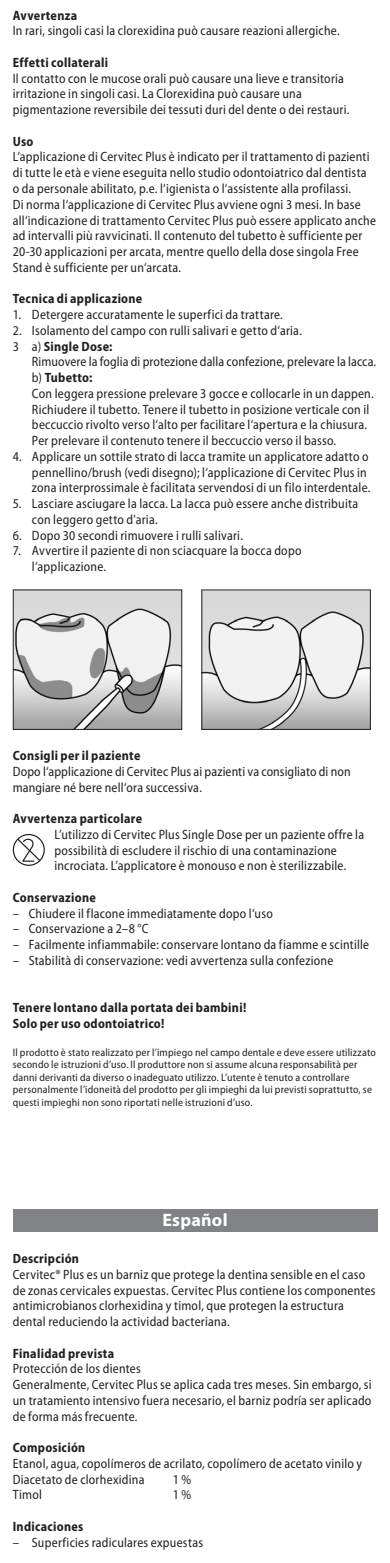
<style>
.page{position:relative;width:390px;height:1563px;background:#fff}
.page>*{position:absolute;margin:0;border:0;box-sizing:border-box;transform-origin:0 0}
.t1{font:700 18px "Myriad Pro";letter-spacing:.015em;color:#fff}
.t2{font:semi-condensed 13.5px/15.8px "Myriad Pro";letter-spacing:.015em;color:#231f20;scale:.96 1}
.t3{font:700 semi-condensed 13.5px/15.8px "Myriad Pro";letter-spacing:.025em;color:#231f20;scale:.96 1}
.t4{font:semi-condensed 10.8px/12.4px "Myriad Pro";letter-spacing:.02em;color:#231f20}
.s1{font-weight:700}
</style>
<div class="page">
<img style="left:15px;top:591px;width:165px;height:137px">
<div style="left:13px;top:589px;width:169px;height:141px;border:1px solid #231f20"></div>
<img style="left:203px;top:591px;width:165px;height:137px">
<div style="left:201px;top:589px;width:169px;height:141px;border:1px solid #231f20"></div>
<svg style="left:13px;top:834px;width:32px;height:32px"></svg>
<div style="left:13px;top:1209px;width:363px;height:22px;background:#808285"></div>
<p class="t3" style="left:13px;top:7px;width:69px">Avvertenza</p>
<p class="t2" style="left:13px;top:23px;width:341px">In rari, singoli casi la clorexidina può causare reazioni allergiche.</p>
<p class="t3" style="left:13px;top:55px;width:101px">Effetti collaterali</p>
<p class="t2" style="left:13px;top:71px;width:351px">Il contatto con le mucose orali può causare una lieve e transitoria irritazione in singoli casi. La Clorexidina può causare una pigmentazione reversibile dei tessuti duri del dente o dei restauri.</p>
<p class="t3" style="left:13px;top:133px;width:23px">Uso</p>
<p class="t2" style="left:13px;top:149px;width:379px">L‘applicazione di Cervitec Plus è indicato per il trattamento di pazienti di tutte le età e viene eseguita nello studio odontoiatrico dal dentista o da personale abilitato, p.e. l‘igienista o l‘assistente alla profilassi.<br>Di norma l‘applicazione di Cervitec Plus avviene ogni 3 mesi. In base all‘indicazione di trattamento Cervitec Plus può essere applicato anche ad intervalli più ravvicinati. Il contenuto del tubetto è sufficiente per 20-30 applicazioni per arcata, mentre quello della dose singola Free Stand è sufficiente per un‘arcata.</p>
<p class="t3" style="left:13px;top:291px;width:136px">Tecnica di applicazione</p>
<p class="t2" style="left:13px;top:307px;width:282px">1. Detergere accuratamente le superfici da trattare.</p>
<p class="t2" style="left:13px;top:323px;width:302px">2. Isolamento del campo con rulli salivari e getto d‘aria.<br>3 a) <span class="s1">Single Dose:</span></p>
<p class="t2" style="left:32px;top:354px;width:359px">Rimuovere la foglia di protezione dalla confezione, prelevare la lacca. b) <span class="s1">Tubetto:<br></span>Con leggera pressione prelevare 3 gocce e collocarle in un dappen.<br>Richiudere il tubetto. Tenere il tubetto in posizione verticale con il beccuccio rivolto verso l‘alto per facilitare l‘apertura e la chiusura.<br>Per prelevare il contenuto tenere il beccuccio verso il basso.</p>
<p class="t2" style="left:32px;top:449px;width:353px;text-indent:-19px">4. Applicare un sottile strato di lacca tramite un applicatore adatto o pennellino/brush (vedi disegno); l‘applicazione di Cervitec Plus in zona interprossimale è facilitata servendosi di un filo interdentale.</p>
<p class="t2" style="left:32px;top:496px;width:341px;text-indent:-19px">5. Lasciare asciugare la lacca. La lacca può essere anche distribuita con leggero getto d'aria.</p>
<p class="t2" style="left:13px;top:527px;width:241px">6. Dopo 30 secondi rimuovere i rulli salivari.</p>
<p class="t2" style="left:32px;top:543px;width:282px;text-indent:-19px">7. Avvertire il paziente di non sciacquare la bocca dopo l‘applicazione.</p>
<p class="t3" style="left:13px;top:748px;width:134px">Consigli per il paziente</p>
<p class="t2" style="left:13px;top:764px;width:353px">Dopo l‘applicazione di Cervitec Plus ai pazienti va consigliato di non mangiare né bere nell‘ora successiva.</p>
<p class="t3" style="left:13px;top:811px;width:136px">Avvertenza particolare</p>
<p class="t2" style="left:54px;top:827px;width:323px">L’utilizzo di Cervitec Plus Single Dose per un paziente offre la possibilità di escludere il rischio di una contaminazione incrociata. L’applicatore è monouso e non è sterilizzabile.</p>
<p class="t3" style="left:13px;top:889px;width:88px">Conservazione</p>
<p class="t2" style="left:13px;top:905px;width:272px">– Chiudere il flacone immediatamente dopo l‘uso</p>
<p class="t2" style="left:13px;top:921px;width:143px">– Conservazione a 2–8 °C</p>
<p class="t2" style="left:13px;top:937px;width:372px">– Facilmente infiammabile: conservare lontano da fiamme e scintille</p>
<p class="t2" style="left:13px;top:953px;width:335px">– Stabilità di conservazione: vedi avvertenza sulla confezione</p>
<p class="t3" style="left:13px;top:1000px;width:244px">Tenere lontano dalla portata dei bambini!<br>Solo per uso odontoiatrico!</p>
<p class="t4" style="left:13px;top:1046px;width:364px">Il prodotto è stato realizzato per l’impiego nel campo dentale e deve essere utilizzato secondo le istruzioni d’uso. Il produttore non si assume alcuna responsabilità per danni derivanti da diverso o inadeguato utilizzo. L’utente è tenuto a controllare personalmente l’idoneità del prodotto per gli impieghi da lui previsti soprattutto, se questi impieghi non sono riportati nelle istruzioni d’uso.</p>
<h1 class="t1" style="left:162px;top:1209px;width:67px">Español</h1>
<p class="t3" style="left:13px;top:1251px;width:70px">Descripción</p>
<p class="t2" style="left:13px;top:1266px;width:379px">Cervitec® Plus es un barniz que protege la dentina sensible en el caso de zonas cervicales expuestas. Cervitec Plus contiene los componentes antimicrobianos clorhexidina y timol, que protegen la estructura dental reduciendo la actividad bacteriana.</p>
<p class="t3" style="left:13px;top:1345px;width:107px">Finalidad prevista</p>
<p class="t2" style="left:13px;top:1361px;width:374px">Protección de los dientes<br>Generalmente, Cervitec Plus se aplica cada tres meses. Sin embargo, si un tratamiento intensivo fuera necesario, el barniz podría ser aplicado de forma más frecuente.</p>
<p class="t3" style="left:13px;top:1440px;width:77px">Composición</p>
<p class="t2" style="left:13px;top:1455px;width:365px">Etanol, agua, copolímeros de acrilato, copolímero de acetato vinilo y<br>Diacetato de clorhexidina</p>
<p class="t2" style="left:173px;top:1471px;width:21px">1 %</p>
<p class="t2" style="left:13px;top:1487px;width:32px">Timol</p>
<p class="t2" style="left:173px;top:1487px;width:21px">1 %</p>
<p class="t3" style="left:13px;top:1518px;width:75px">Indicaciones</p>
<p class="t2" style="left:13px;top:1534px;width:199px">– Superficies radiculares expuestas</p>
</div>
